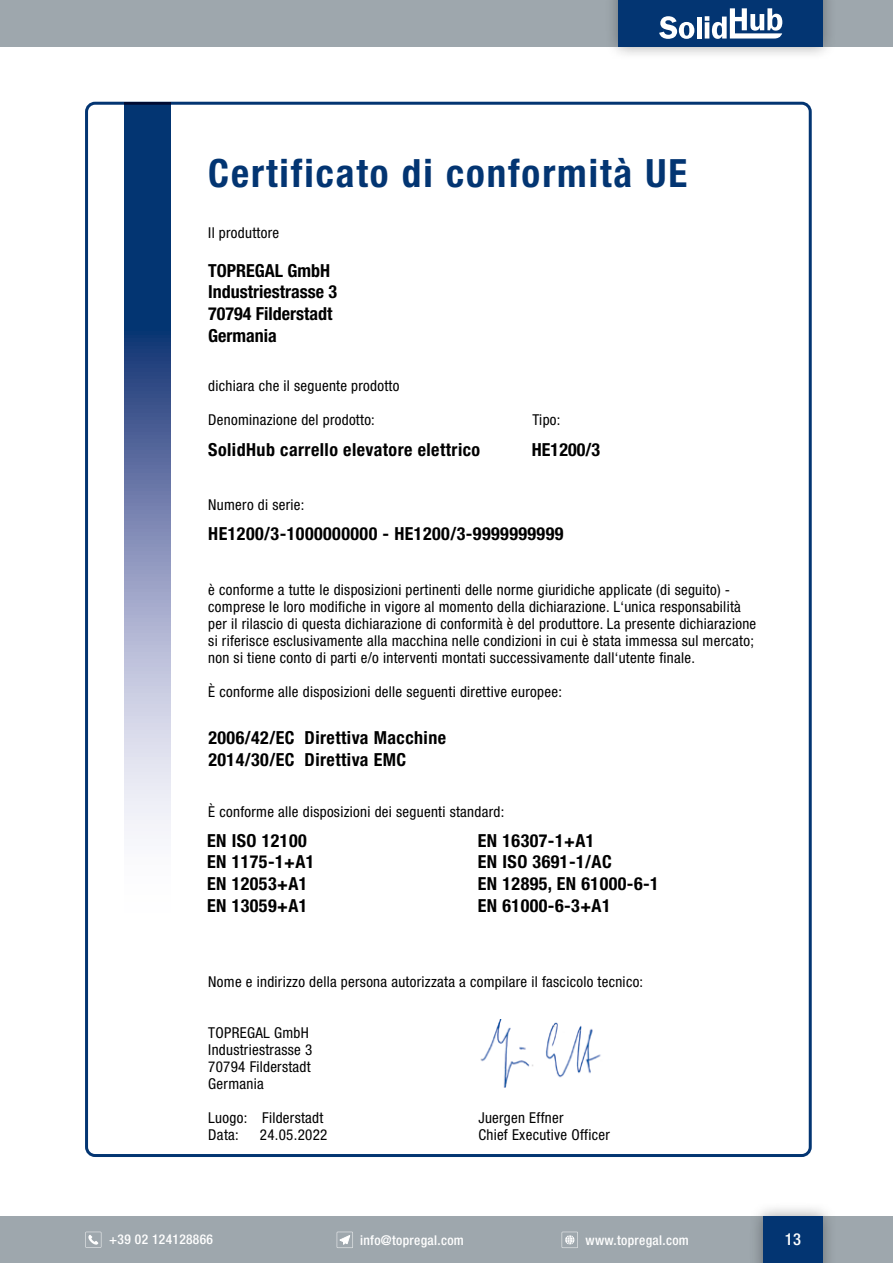
<style>
.page{position:relative;width:893px;height:1263px;background:#fff}
.page>*{position:absolute;margin:0;border:0;box-sizing:border-box;transform-origin:0 0}
.t1{font:700 condensed 39px "Helvetica Neue LT Pro";letter-spacing:.05em;color:#033572}
.t2{font:700 condensed 18px/21.6px "Helvetica Neue LT Pro";letter-spacing:.025em;color:#000}
.t3{font:700 condensed 18px/21.6px "Helvetica Neue LT Pro";color:#000}
.t4{font:500 condensed 16.5px "Helvetica Neue LT Pro";color:#fff}
.t5{font:condensed 15px/17px "Helvetica Neue LT Pro";letter-spacing:.02em;color:#000}
.t6{font:500 condensed 13.5px "Helvetica Neue LT Pro";letter-spacing:.025em;color:#fff}
</style>
<div class="page">
<div style="left:0;top:1216px;width:893px;height:47px;background:#9ea7ad"></div>
<svg style="left:562px;top:1232px;width:16px;height:16px"></svg>
<svg style="left:337px;top:1232px;width:16px;height:16px"></svg>
<svg style="left:85px;top:1232px;width:16px;height:16px"></svg>
<div style="left:0;top:0;width:893px;height:47px;background:#9ea7ad"></div>
<div style="left:604px;top:0;width:233px;height:61px;background:#000;opacity:.35"></div>
<div style="left:619px;top:0;width:204px;height:47px;background:#033572"></div>
<div style="left:749px;top:1202px;width:88px;height:61px;background:#000;opacity:.35"></div>
<div style="left:763px;top:1216px;width:60px;height:47px;background:#033572"></div>
<svg style="left:659px;top:16px;width:35px;height:23px"></svg>
<hr style="left:697px;top:17px;width:4px;height:22px;background:#fff">
<svg style="left:705px;top:8px;width:77px;height:31px"></svg>
<img style="left:480px;top:1020px;width:121px;height:67px">
<svg style="left:125px;top:102px;width:46px;height:729px;background:#657ca7"></svg>
<h1 class="t1" style="left:208px;top:150px;width:480px">Certificato di conformità UE</h1>
<p class="t5" style="left:208px;top:224px;width:72px">Il produttore</p>
<p class="t3" style="left:208px;top:260px;width:130px">TOPREGAL GmbH<br>Industriestrasse 3<br>70794 Filderstadt<br>Germania</p>
<p class="t5" style="left:208px;top:377px;width:193px">dichiara che il seguente prodotto</p>
<p class="t5" style="left:208px;top:411px;width:168px">Denominazione del prodotto:</p>
<p class="t5" style="left:532px;top:411px;width:30px">Tipo:</p>
<p class="t2" style="left:208px;top:439px;width:273px">SolidHub carrello elevatore elettrico</p>
<p class="t2" style="left:532px;top:439px;width:70px">HE1200/3</p>
<p class="t5" style="left:208px;top:496px;width:98px">Numero di serie:</p>
<p class="t2" style="left:208px;top:523px;width:357px">HE1200/3-1000000000 - HE1200/3-9999999999</p>
<p class="t5" style="left:208px;top:581px;width:549px">è conforme a tutte le disposizioni pertinenti delle norme giuridiche applicate (di seguito) - comprese le loro modifiche in vigore al momento della dichiarazione. L‘unica responsabilità per il rilascio di questa dichiarazione di conformità è del produttore. La presente dichiarazione si riferisce esclusivamente alla macchina nelle condizioni in cui è stata immessa sul mercato; non si tiene conto di parti e/o interventi montati successivamente dall‘utente finale.</p>
<p class="t5" style="left:208px;top:683px;width:355px">È conforme alle disposizioni delle seguenti direttive europee:</p>
<p class="t2" style="left:208px;top:727px;width:239px">2006/42/EC Direttiva Macchine<br>2014/30/EC Direttiva EMC</p>
<p class="t5" style="left:208px;top:802px;width:297px">È conforme alle disposizioni dei seguenti standard:</p>
<p class="t2" style="left:207px;top:830px;width:109px">EN ISO 12100<br>EN 1175-1+A1<br>EN 12053+A1<br>EN 13059+A1</p>
<p class="t2" style="left:478px;top:830px;width:183px">EN 16307-1+A1<br>EN ISO 3691-1/AC<br>EN 12895, EN 61000-6-1<br>EN 61000-6-3+A1</p>
<p class="t5" style="left:208px;top:973px;width:436px">Nome e indirizzo della persona autorizzata a compilare il fascicolo tecnico:</p>
<p class="t5" style="left:208px;top:1024px;width:105px">TOPREGAL GmbH<br>Industriestrasse 3<br>70794 Filderstadt<br>Germania</p>
<p class="t5" style="left:208px;top:1109px;width:117px">Luogo: Filderstadt</p>
<p class="t5" style="left:478px;top:1109px;width:87px">Juergen Effner</p>
<p class="t5" style="left:208px;top:1126px;width:32px">Data:</p>
<p class="t5" style="left:478px;top:1126px;width:133px">Chief Executive Officer</p>
<p class="t5" style="left:260px;top:1126px;width:69px">24.05.2022</p>
<p class="t6" style="left:109px;top:1231px;width:105px">+39 02 124128866</p>
<p class="t6" style="left:360px;top:1232px;width:105px">info@topregal.com</p>
<p class="t6" style="left:585px;top:1232px;width:105px">www.topregal.com</p>
<p class="t4" style="left:785px;top:1229px;width:18px">13</p>
</div>
